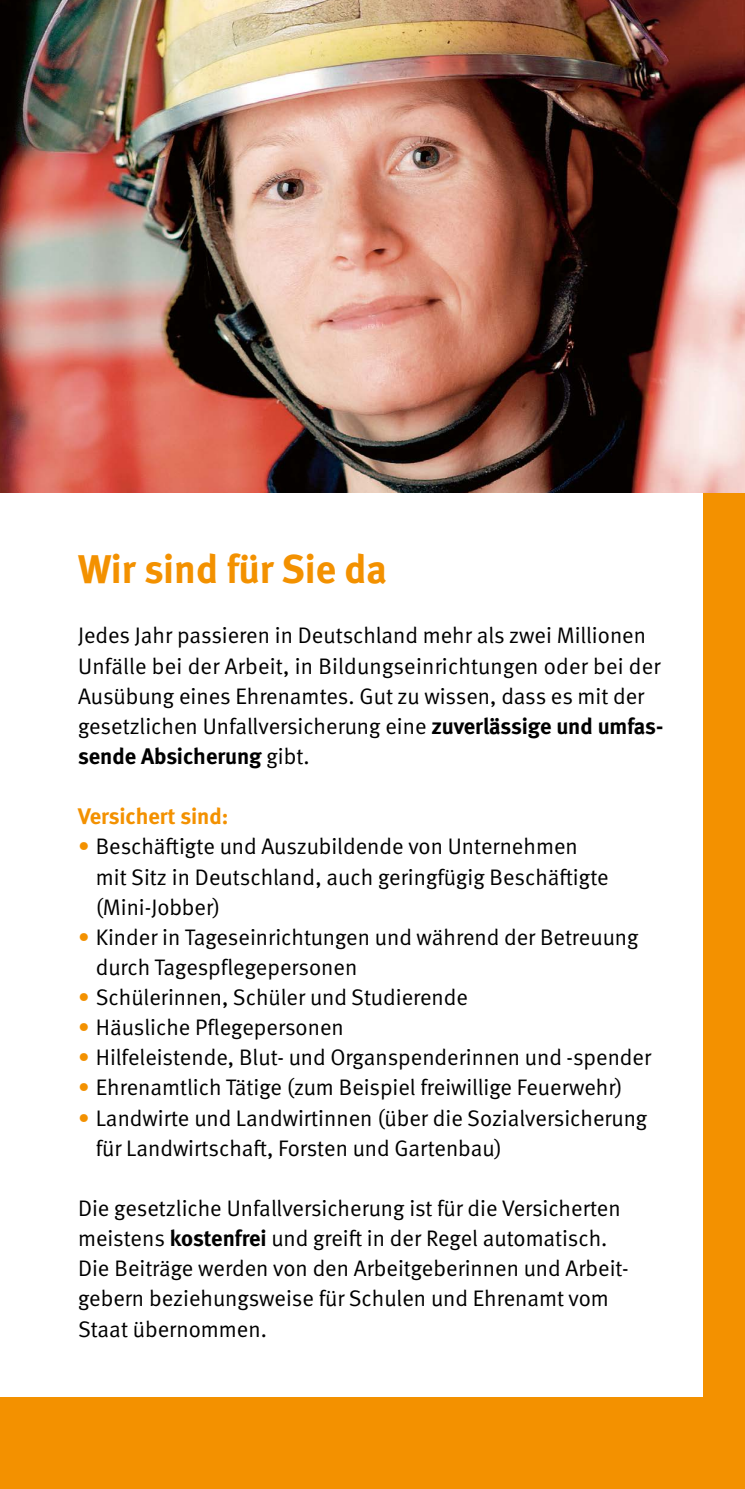
<style>
.page{position:relative;width:745px;height:1489px;background:#fff}
.page>*{position:absolute;margin:0;border:0;box-sizing:border-box;transform-origin:0 0}
.FL_Head_d_FL_Head_16pt_orange_d{font:700 40px "DGUV Meta";letter-spacing:-.005em;color:#f39100}
.FL_Copy_d_FL_Copy_schwarz_d{font:22.5px/30px "DGUV Meta";color:#000}
.FL_Copy_d_FL_Copyhead_orange_d{font:700 22.5px "DGUV Meta";color:#f39100}
.s1{font-weight:700}
.s2{color:#f39100}
</style>
<div class="page">
<div style="left:0;top:493px;width:744px;height:995px;background:#f39100"></div>
<div style="left:0;top:493px;width:702px;height:903px;background:#fff"></div>
<img style="left:0;top:0;width:744px;height:493px">
<h2 class="FL_Head_d_FL_Head_16pt_orange_d" style="left:78px;top:545px;width:310px">Wir sind für Sie da</h2>
<p class="FL_Copy_d_FL_Copy_schwarz_d" style="left:78px;top:621px;width:586px">Jedes Jahr passieren in Deutschland mehr als zwei Millionen Unfälle bei der Arbeit, in Bildungseinrichtungen oder bei der Ausübung eines Ehrenamtes. Gut zu wissen, dass es mit der gesetzlichen Unfallversicherung eine <span class="s1">zuverlässige und umfas&shy;sende Absicherung</span> gibt.</p>
<h3 class="FL_Copy_d_FL_Copyhead_orange_d" style="left:78px;top:803px;width:152px">Versichert sind:</h3>
<p class="FL_Copy_d_FL_Copy_schwarz_d" style="left:96px;top:832px;width:514px;text-indent:-18px"><span class="s2">•</span> Beschäftigte und Auszubildende von Unternehmen mit Sitz in Deutschland, auch geringfügig Beschäftigte (Mini-Jobber)</p>
<p class="FL_Copy_d_FL_Copy_schwarz_d" style="left:96px;top:922px;width:544px;text-indent:-18px"><span class="s2">•</span> Kinder in Tageseinrichtungen und während der Betreuung durch Tagespflegepersonen</p>
<p class="FL_Copy_d_FL_Copy_schwarz_d" style="left:78px;top:982px;width:391px"><span class="s2">•</span> Schülerinnen, Schüler und Studierende</p>
<p class="FL_Copy_d_FL_Copy_schwarz_d" style="left:78px;top:1012px;width:267px"><span class="s2">•</span> Häusliche Pflegepersonen</p>
<p class="FL_Copy_d_FL_Copy_schwarz_d" style="left:78px;top:1042px;width:574px"><span class="s2">•</span> Hilfeleistende, Blut- und Organspenderinnen und -spender</p>
<p class="FL_Copy_d_FL_Copy_schwarz_d" style="left:78px;top:1073px;width:545px"><span class="s2">•</span> Ehrenamtlich Tätige (zum Beispiel freiwillige Feuerwehr)</p>
<p class="FL_Copy_d_FL_Copy_schwarz_d" style="left:96px;top:1103px;width:552px;text-indent:-18px"><span class="s2">•</span> Landwirte und Landwirtinnen (über die Sozialversicherung für Landwirtschaft, Forsten und Gartenbau)</p>
<p class="FL_Copy_d_FL_Copy_schwarz_d" style="left:78px;top:1193px;width:549px">Die gesetzliche Unfallversicherung ist für die Versicherten meistens <span class="s1">kostenfrei</span> und greift in der Regel automatisch.<br>Die Beiträge werden von den Arbeitgeberinnen und Arbeit&shy;gebern beziehungsweise für Schulen und Ehrenamt vom Staat übernommen.</p>
</div>
